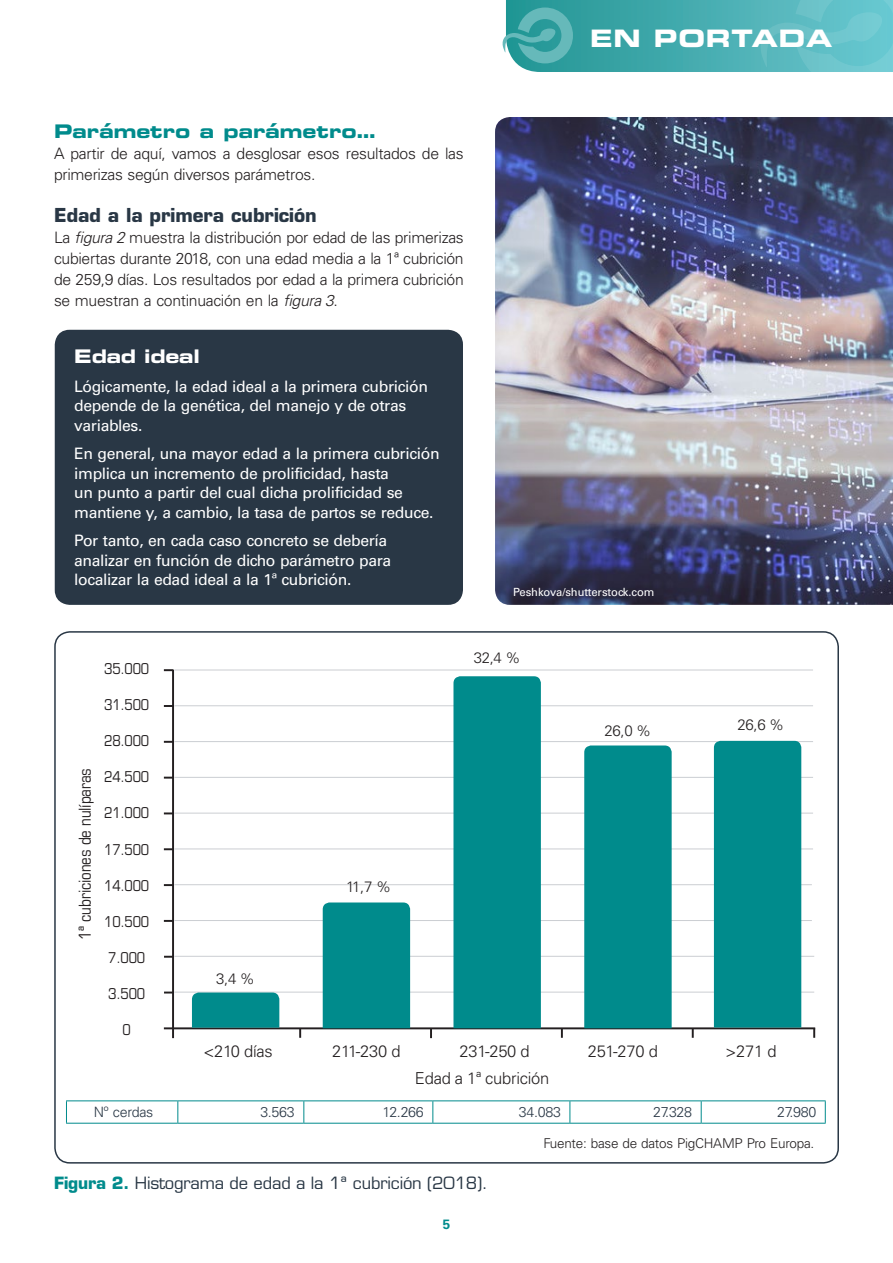
<style>
.page{position:relative;width:893px;height:1263px;background:#fff}
.page>*{position:absolute;margin:0;border:0;box-sizing:border-box;transform-origin:0 0}
.t1{font:24px "Eurostile LT Std Bold Ex 2";letter-spacing:.03em;color:#fff}
.MSD_Apartado_2{font:700 18.75px "Eurostile LT Std";color:#293745}
.MSD_Apartado_1{font:18.75px "Eurostile LT Std Bold Ex 2";color:#008b8c}
.MSD_Despiece_titular{font:18.75px "Eurostile LT Std Bold Ex 2";letter-spacing:-.01em;color:#fff}
.MSD_Grafica_eje_dato{font:300 16.5px "Univers LT Std";letter-spacing:-.015em;color:#231f20}
.MSD_Pie_de_foto{font:16.5px "Eurostile LT Std";letter-spacing:-.01em;color:#293745}
.MSD_Grafica_eje{font:condensed 16.5px "Eurostile LT Std";letter-spacing:-.01em;color:#231f20}
.MSD_Despiece_texto{font:15.75px/19.5px "Univers LT Std";letter-spacing:-.025em;color:#fff}
.MSD_Texto_normal{font:300 15.75px/21px "Univers LT Std";letter-spacing:-.02em;color:#231f20}
.t2{font:300 15.15px "Univers LT Std";letter-spacing:-.025em;color:#231f20}
.MSD_Grafica_eje-2{font:condensed 15px "Eurostile LT Std";letter-spacing:-.01em;color:#231f20}
.MSD_Tabla_texto{font:300 14.25px "Univers LT Std";letter-spacing:-.02em;color:#293745}
.MSD_Tabla_pie{font:300 13.5px "Univers LT Std";letter-spacing:-.02em;color:#231f20}
.t3{font:700 13.5px "Univers LT Std";color:#008b8c}
.MSD_Fuente_foto{font:11.25px "Univers LT Std";letter-spacing:-.01em;color:#fff}
.s1{font-style:italic}
.s2{font-weight:700;color:#008b8c}
</style>
<div class="page">
<img style="left:495px;top:117px;width:398px;height:488px">
<div style="left:55px;top:330px;width:408px;height:275px;background:#293745;border-radius:15px"></div>
<svg style="left:503px;top:0;width:390px;height:72px;background:#4fb1b5"></svg>
<hr style="left:172px;top:670px;width:2px;height:368px;background:#231f20">
<hr style="left:164px;top:1027px;width:651px;height:2px;background:#231f20">
<hr style="left:174px;top:920px;width:638px;height:1px;background:#cbced2">
<svg style="left:164px;top:920px;width:8px;height:2px"></svg>
<hr style="left:174px;top:884px;width:638px;height:1px;background:#cbced2">
<svg style="left:164px;top:884px;width:8px;height:2px"></svg>
<hr style="left:174px;top:848px;width:639px;height:1px;background:#cbced2">
<svg style="left:164px;top:848px;width:8px;height:2px"></svg>
<hr style="left:174px;top:813px;width:639px;height:1px;background:#cbced2">
<svg style="left:164px;top:812px;width:8px;height:2px"></svg>
<hr style="left:174px;top:777px;width:639px;height:1px;background:#cbced2">
<svg style="left:164px;top:777px;width:8px;height:2px"></svg>
<hr style="left:174px;top:741px;width:639px;height:1px;background:#cbced2">
<svg style="left:164px;top:741px;width:8px;height:2px"></svg>
<hr style="left:174px;top:705px;width:639px;height:1px;background:#cbced2">
<svg style="left:164px;top:705px;width:8px;height:2px"></svg>
<hr style="left:174px;top:669px;width:639px;height:1px;background:#cbced2">
<svg style="left:164px;top:669px;width:10px;height:2px"></svg>
<hr style="left:174px;top:992px;width:640px;height:1px;background:#cbced2">
<svg style="left:164px;top:991px;width:8px;height:2px"></svg>
<hr style="left:174px;top:956px;width:640px;height:1px;background:#cbced2">
<svg style="left:164px;top:956px;width:8px;height:2px"></svg>
<svg style="left:299px;top:1029px;width:2px;height:9px"></svg>
<svg style="left:430px;top:1029px;width:2px;height:9px"></svg>
<svg style="left:561px;top:1029px;width:2px;height:9px"></svg>
<svg style="left:692px;top:1029px;width:2px;height:9px"></svg>
<svg style="left:813px;top:1029px;width:2px;height:9px"></svg>
<div style="left:192px;top:992px;width:87px;height:36px;background:#008b8c"></div>
<hr style="left:66px;top:1100px;width:112px;height:1px;background:#008b8c">
<svg style="left:66px;top:1101px;width:1px;height:22px"></svg>
<hr style="left:178px;top:1100px;width:126px;height:1px;background:#008b8c">
<svg style="left:177px;top:1101px;width:1px;height:22px"></svg>
<hr style="left:304px;top:1100px;width:129px;height:1px;background:#008b8c">
<svg style="left:303px;top:1101px;width:1px;height:22px"></svg>
<hr style="left:433px;top:1100px;width:137px;height:1px;background:#008b8c">
<svg style="left:432px;top:1101px;width:1px;height:22px"></svg>
<hr style="left:570px;top:1100px;width:131px;height:1px;background:#008b8c">
<svg style="left:569px;top:1101px;width:1px;height:22px"></svg>
<hr style="left:701px;top:1100px;width:125px;height:1px;background:#008b8c">
<svg style="left:701px;top:1101px;width:1px;height:22px"></svg>
<svg style="left:825px;top:1101px;width:1px;height:22px"></svg>
<hr style="left:66px;top:1123px;width:112px;height:1px;background:#008b8c">
<hr style="left:178px;top:1123px;width:126px;height:1px;background:#008b8c">
<hr style="left:304px;top:1123px;width:129px;height:1px;background:#008b8c">
<hr style="left:433px;top:1123px;width:137px;height:1px;background:#008b8c">
<hr style="left:570px;top:1123px;width:131px;height:1px;background:#008b8c">
<hr style="left:701px;top:1123px;width:125px;height:1px;background:#008b8c">
<div style="left:714px;top:741px;width:87px;height:286px;background:#008b8c"></div>
<div style="left:323px;top:902px;width:87px;height:126px;background:#008b8c"></div>
<div style="left:453px;top:676px;width:88px;height:352px;background:#008b8c"></div>
<div style="left:584px;top:745px;width:88px;height:283px;background:#008b8c"></div>
<h1 class="t1" style="left:590px;top:22px;width:244px">EN PORTADA</h1>
<p class="MSD_Apartado_1" style="left:54px;top:118px;width:323px">Parámetro a parámetro…</p>
<p class="MSD_Texto_normal" style="left:54px;top:143px;width:411px">A partir de aquí, vamos a desglosar esos resultados de las primerizas según diversos parámetros.</p>
<p class="MSD_Apartado_2" style="left:54px;top:204px;width:264px">Edad a la primera cubrición</p>
<p class="MSD_Texto_normal" style="left:54px;top:227px;width:411px;text-align:justify">La <span class="s1">figura 2</span> muestra la distribución por edad de las primerizas cubiertas durante 2018, con una edad media a la 1ª cubrición de 259,9 días. Los resultados por edad a la primera cubrición se muestran a continuación en la <span class="s1">figura 3</span>.</p>
<p class="MSD_Despiece_titular" style="left:74px;top:343px;width:127px">Edad ideal</p>
<p class="MSD_Despiece_texto" style="left:74px;top:377px;width:355px">Lógicamente, la edad ideal a la primera cubrición depende de la genética, del manejo y de otras variables.</p>
<p class="MSD_Despiece_texto" style="left:74px;top:444px;width:367px">En general, una mayor edad a la primera cubrición implica un incremento de prolificidad, hasta<br>un punto a partir del cual dicha prolificidad se mantiene y, a cambio, la tasa de partos se reduce.</p>
<p class="MSD_Despiece_texto" style="left:74px;top:531px;width:319px">Por tanto, en cada caso concreto se debería analizar en función de dicho parámetro para localizar la edad ideal a la 1ª cubrición.</p>
<p class="MSD_Fuente_foto" style="left:513px;top:585px;width:143px">Peshkova/shutterstock.com</p>
<p class="MSD_Grafica_eje" style="left:75px;top:940px;width:173px;rotate:-90deg">1ª cubriciones de nulíparas</p>
<p class="MSD_Grafica_eje-2" style="left:104px;top:659px;width:47px">35.000</p>
<p class="MSD_Grafica_eje-2" style="left:104px;top:696px;width:47px">31.500</p>
<p class="MSD_Grafica_eje-2" style="left:104px;top:732px;width:47px">28.000</p>
<p class="MSD_Grafica_eje-2" style="left:104px;top:768px;width:47px">24.500</p>
<p class="MSD_Grafica_eje-2" style="left:104px;top:804px;width:47px">21.000</p>
<p class="MSD_Grafica_eje-2" style="left:104px;top:840px;width:47px">17.500</p>
<p class="MSD_Grafica_eje-2" style="left:104px;top:876px;width:47px">14.000</p>
<p class="MSD_Grafica_eje-2" style="left:104px;top:912px;width:47px">10.500</p>
<p class="MSD_Grafica_eje-2" style="left:108px;top:948px;width:38px">7.000</p>
<p class="MSD_Grafica_eje-2" style="left:108px;top:985px;width:38px">3.500</p>
<p class="MSD_Grafica_eje-2" style="left:123px;top:1021px;width:10px">0</p>
<p class="t2" style="left:216px;top:969px;width:40px">3,4 %</p>
<p class="t2" style="left:474px;top:648px;width:48px">32,4 %</p>
<p class="t2" style="left:346px;top:878px;width:47px">11,7 %</p>
<p class="t2" style="left:604px;top:722px;width:48px">26,0 %</p>
<p class="t2" style="left:737px;top:715px;width:48px">26,6 %</p>
<p class="MSD_Grafica_eje_dato" style="left:204px;top:1041px;width:71px">&lt;210 días</p>
<p class="MSD_Grafica_eje_dato" style="left:332px;top:1041px;width:70px">211-230 d</p>
<p class="MSD_Grafica_eje_dato" style="left:459px;top:1041px;width:72px">231-250 d</p>
<p class="MSD_Grafica_eje_dato" style="left:588px;top:1041px;width:72px">251-270 d</p>
<p class="MSD_Grafica_eje_dato" style="left:726px;top:1041px;width:52px">&gt;271 d</p>
<p class="MSD_Grafica_eje_dato" style="left:415px;top:1068px;width:136px">Edad a 1ª cubrición</p>
<p class="MSD_Tabla_texto" style="left:94px;top:1103px;width:61px">Nº cerdas</p>
<p class="MSD_Tabla_texto" style="left:260px;top:1103px;width:36px">3.563</p>
<p class="MSD_Tabla_texto" style="left:382px;top:1103px;width:43px">12.266</p>
<p class="MSD_Tabla_texto" style="left:519px;top:1103px;width:44px">34.083</p>
<p class="MSD_Tabla_texto" style="left:653px;top:1103px;width:41px">27.328</p>
<p class="MSD_Tabla_texto" style="left:777px;top:1103px;width:41px">27.980</p>
<p class="MSD_Pie_de_foto" style="left:54px;top:1173px;width:435px"><span class="s2">Figura 2.</span> Histograma de edad a la 1ª cubrición (2018).</p>
<p class="t3" style="left:443px;top:1217px;width:9px">5</p>
<p class="MSD_Tabla_pie" style="left:543px;top:1135px;width:272px">Fuente: base de datos PigCHAMP Pro Europa.</p>
</div>
